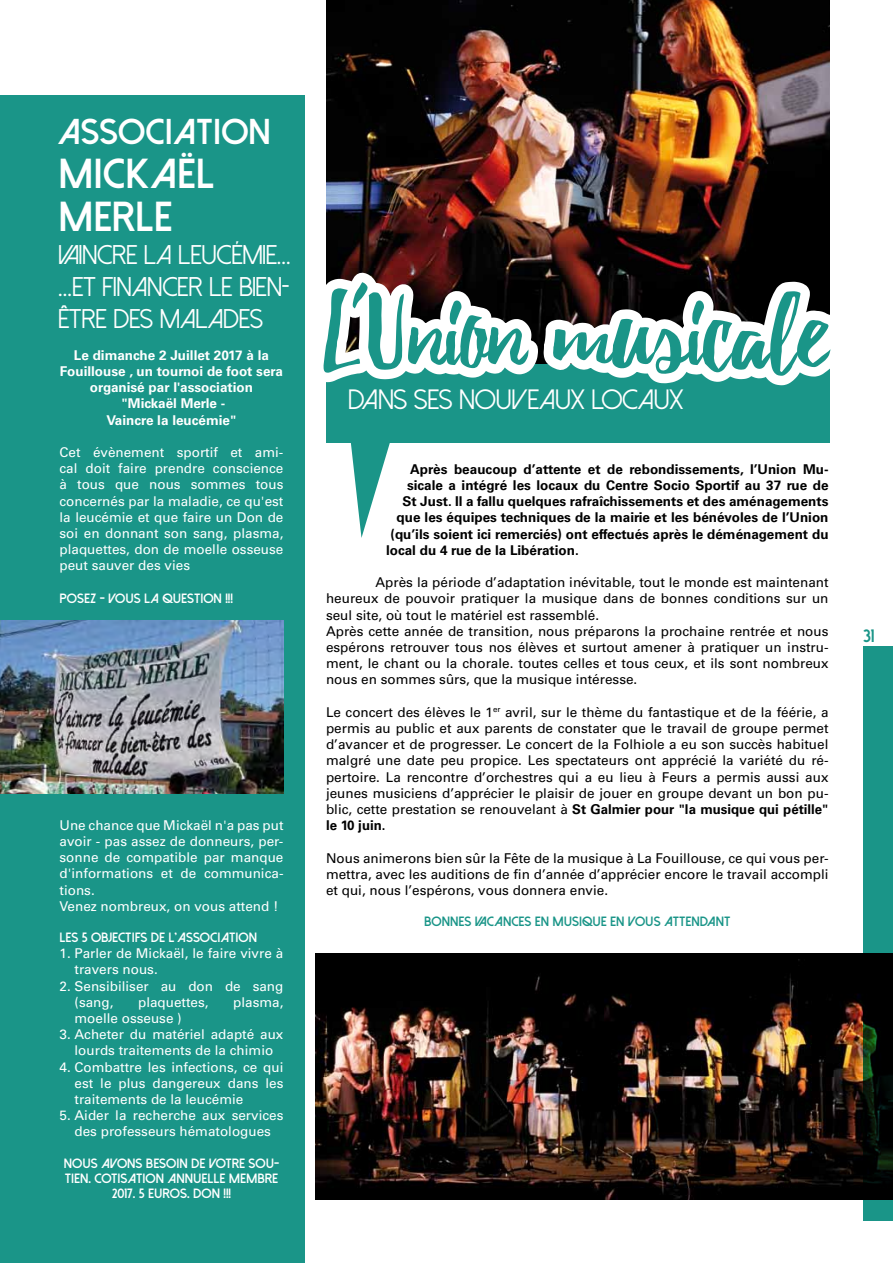
<style>
.page{position:relative;width:893px;height:1263px;background:#fff}
.page>*{position:absolute;margin:0;border:0;box-sizing:border-box;transform-origin:0 0}
.t1{font:113.4px "Beacon";color:#1a9588}
.t2{font:800 42px/43.5px "Dolce Vita";color:#fff}
.t3{font:800 36px "Dolce Vita";color:#fff}
.t4{font:27.9px "Dolce Vita";color:#fff}
.t5{font:27px/32.4px "Dolce Vita";color:#fff;text-align:justify}
.t6{font:800 18px "Dolce Vita";color:#1a9588}
.t7{font:13.5px/16.2px "Univers";color:#000;text-align:justify}
.t8{font:13.5px/16.2px "Univers";color:#fff}
.t9{font:700 13.5px "Univers";color:#000}
.t10{font:800 13.5px/15px "Dolce Vita";color:#fff;text-align:center}
.t11{font:700 13.5px/16.2px "Univers";color:#fff;text-align:center}
.t12{font:800 13.5px "Dolce Vita";color:#1a9588}
.s1{font-weight:700}
</style>
<div class="page">
<div style="left:863px;top:646px;width:30px;height:574px;background:#1a9588"></div>
<div style="left:0;top:95px;width:305px;height:1168px;background:#1a9588"></div>
<img style="left:315px;top:954px;width:578px;height:245px">
<img style="left:424px;top:953px;width:78px;height:247px">
<img style="left:666px;top:953px;width:79px;height:247px">
<img style="left:749px;top:953px;width:85px;height:139px">
<img style="left:326px;top:0;width:504px;height:538px">
<img style="left:0;top:621px;width:283px;height:172px">
<h3 class="t3" style="left:58px;top:114px;width:214px">ASSOCIATION</h3>
<h2 class="t2" style="left:58px;top:152px;width:158px">MICKAËL<br>MERLE</h2>
<h3 class="t5" style="left:58px;top:239px;width:234px">VAINCRE LA LEUCÉMIE... ...ET FINANCER LE BIEN-ÊTRE DES MALADES</h3>
<p class="t11" style="left:60px;top:347px;width:225px">Le dimanche 2 Juillet 2017 à la<br>Fouillouse , un tournoi de foot sera organisé par l'association<br>"Mickaël Merle -<br>Vaincre la leucémie"</p>
<p class="t8" style="left:60px;top:444px;width:225px;text-align:justify">Cet évènement sportif et ami&shy;cal doit faire prendre conscience à tous que nous sommes tous concernés par la maladie, ce qu'est la leucémie et que faire un Don de soi en donnant son sang, plasma, plaquettes, don de moelle osseuse peut sauver des vies</p>
<p class="t10" style="left:60px;top:591px;width:175px">POSEZ - VOUS LA QUESTION !!!</p>
<p class="t8" style="left:60px;top:817px;width:225px">Une chance que Mickaël n'a pas put avoir - pas assez de donneurs, per&shy;sonne de compatible par manque d'informations et de communica&shy;tions.<br>Venez nombreux, on vous attend !</p>
<p class="t10" style="left:60px;top:930px;width:199px">LES 5 OBJECTIFS DE L'ASSOCIATION</p>
<p class="t8" style="left:75px;top:945px;width:210px;text-indent:-15px">1. Parler de Mickaël, le faire vivre à travers nous.</p>
<p class="t8" style="left:75px;top:978px;width:210px;text-indent:-15px">2. Sensibiliser au don de sang (sang,</p>
<p class="t8" style="left:138px;top:994px;width:72px">plaquettes,</p>
<p class="t8" style="left:233px;top:994px;width:52px">plasma,</p>
<p class="t8" style="left:75px;top:1010px;width:109px">moelle osseuse )</p>
<p class="t8" style="left:60px;top:1026px;width:225px;text-align:center">3. Acheter du matériel adapté aux lourds traitements de la chimio</p>
<p class="t8" style="left:75px;top:1059px;width:210px;text-align:justify;text-indent:-15px">4. Combattre les infections, ce qui est le plus dangereux dans les traitements de la leucémie</p>
<p class="t8" style="left:60px;top:1107px;width:225px;text-align:center">5. Aider la recherche aux services des professeurs hématologues</p>
<p class="t10" style="left:64px;top:1155px;width:217px">NOUS AVONS BESOIN DE VOTRE SOU-<br>TIEN. COTISATION ANNUELLE MEMBRE<br>2017. 5 EUROS. DON !!!</p>
<h1 class="t1" style="left:326px;top:262px;width:503px">L'Union musicale</h1>
<h3 class="t4" style="left:348px;top:386px;width:337px">DANS SES NOUVEAUX LOCAUX</h3>
<p class="t9" style="left:410px;top:461px;width:420px">Après beaucoup d’attente et de rebondissements, l’Union Mu-</p>
<p class="t9" style="left:407px;top:477px;width:423px">sicale a intégré les locaux du Centre Socio Sportif au 37 rue de</p>
<p class="t9" style="left:402px;top:493px;width:427px">St Just. Il a fallu quelques rafraîchissements et des aménagements</p>
<p class="t9" style="left:396px;top:510px;width:433px">que les équipes techniques de la mairie et les bénévoles de l’Union</p>
<p class="t9" style="left:390px;top:526px;width:440px">(qu’ils soient ici remerciés) ont effectués après le déménagement du</p>
<p class="t9" style="left:386px;top:542px;width:194px">local du 4 rue de la Libération.</p>
<p class="t7" style="left:326px;top:574px;width:504px;text-align:left;text-indent:50px">Après la période d’adaptation inévitable, tout le monde est maintenant heureux de pouvoir pratiquer la musique dans de bonnes conditions sur un seul site, où tout le matériel est rassemblé.<br>Après cette année de transition, nous préparons la prochaine rentrée et nous espérons retrouver tous nos élèves et surtout amener à pratiquer un instru&shy;ment, le chant ou la chorale. toutes celles et tous ceux, et ils sont nombreux nous en sommes sûrs, que la musique intéresse.</p>
<p class="t7" style="left:326px;top:704px;width:504px">Le concert des élèves le 1<sup>er</sup> avril, sur le thème du fantastique et de la féérie, a permis au public et aux parents de constater que le travail de groupe permet d’avancer et de progresser. Le concert de la Folhiole a eu son succès habituel malgré une date peu propice. Les spectateurs ont apprécié la variété du ré&shy;pertoire. La rencontre d’orchestres qui a eu lieu à Feurs a permis aussi aux jeunes musiciens d’apprécier le plaisir de jouer en groupe devant un bon pu&shy;blic, cette prestation se renouvelant à <span class="s1">St Galmier pour "la musique qui pétille" le 10 juin.</span></p>
<p class="t7" style="left:326px;top:850px;width:504px">Nous animerons bien sûr la Fête de la musique à La Fouillouse, ce qui vous per&shy;mettra, avec les auditions de fin d’année d’apprécier encore le travail accompli et qui, nous l’espérons, vous donnera envie.</p>
<p class="t12" style="left:424px;top:915px;width:308px">BONNES VACANCES EN MUSIQUE EN VOUS ATTENDANT</p>
<h3 class="t6" style="left:863px;top:627px;width:13px">31</h3>
</div>
